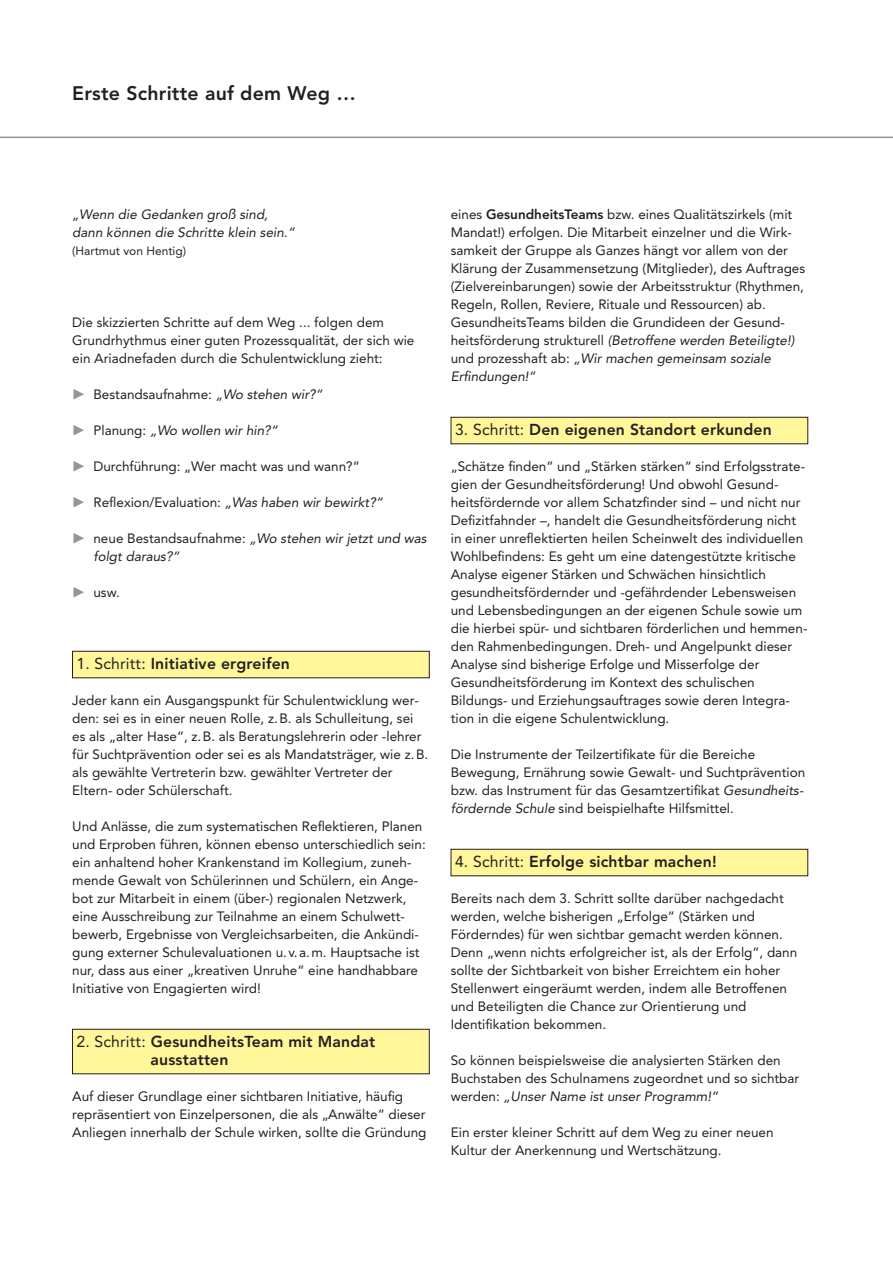
<style>
.page{position:relative;width:893px;height:1263px;background:#fff}
.page>*{position:absolute;margin:0;border:0;box-sizing:border-box;transform-origin:0 0}
.t1{font:800 19.5px "Avenir";letter-spacing:.01em;color:#231f20}
.t2{font:800 15.75px/18px "Avenir";letter-spacing:.01em;color:#231f20}
.t3{font:13.5px/18px "Avenir";color:#231f20}
.t4{font:italic 13.5px/18px "Avenir";color:#231f20}
.t5{font:12px "Avenir";color:#231f20}
.s1{font-family:"Linobats";color:#939598}
.s2{font-style:italic}
.s3{font-family:"Linobats";font-style:normal;color:#939598}
.s4{font-style:normal}
.s5{font-weight:400}
.s6{font-weight:800}
</style>
<div class="page">
<div style="left:451px;top:849px;width:357px;height:27px;background:#fff799"></div>
<div style="left:451px;top:849px;width:357px;height:27px;border:1px solid #231f20"></div>
<div style="left:451px;top:417px;width:357px;height:27px;background:#fff799"></div>
<div style="left:451px;top:417px;width:357px;height:27px;border:1px solid #231f20"></div>
<div style="left:73px;top:651px;width:356px;height:27px;background:#fff799"></div>
<div style="left:72px;top:651px;width:357px;height:27px;border:1px solid #231f20"></div>
<div style="left:73px;top:1029px;width:356px;height:45px;background:#fff799"></div>
<div style="left:72px;top:1029px;width:357px;height:45px;border:1px solid #231f20"></div>
<hr style="left:0;top:137px;width:893px;height:1px;background:#939598">
<h1 class="t1" style="left:72px;top:85px;width:285px">Erste Schritte auf dem Weg …</h1>
<p class="t4" style="left:72px;top:206px;width:224px">„Wenn die Gedanken groß sind, dann können die Schritte klein sein.“</p>
<p class="t5" style="left:72px;top:246px;width:115px">(Hartmut von Hentig)</p>
<p class="t3" style="left:72px;top:314px;width:344px">Die skizzierten Schritte auf dem Weg ... folgen dem<br>Grundrhythmus einer guten Prozessqualität, der sich wie ein Ariadnefaden durch die Schulentwicklung zieht:</p>
<p class="t3" style="left:72px;top:386px;width:252px"><span class="s1">-</span> Bestandsaufnahme: <span class="s2">„Wo stehen wir?“</span></p>
<p class="t4" style="left:72px;top:422px;width:207px"><span class="s3">-</span> <span class="s4">Planung:</span> „Wo wollen wir hin?“</p>
<p class="t3" style="left:72px;top:458px;width:289px"><span class="s1">-</span> Durchführung: „Wer macht was und wann?“</p>
<p class="t3" style="left:72px;top:494px;width:312px"><span class="s1">-</span> Reflexion/Evaluation: <span class="s2">„Was haben wir bewirkt?“</span></p>
<p class="t4" style="left:93px;top:530px;width:334px;text-indent:-21px"><span class="s3">-</span> <span class="s4">neue Bestandsaufnahme:</span> „Wo stehen wir jetzt und was folgt daraus?“</p>
<p class="t3" style="left:72px;top:584px;width:49px"><span class="s1">-</span> usw.</p>
<p class="t2" style="left:77px;top:656px;width:215px"><span class="s5">1. Schritt:</span> Initiative ergreifen</p>
<p class="t3" style="left:72px;top:692px;width:357px">Jeder kann ein Ausgangspunkt für Schulentwicklung wer&shy;den: sei es in einer neuen Rolle, z.B. als Schulleitung, sei es als „alter Hase“, z.B. als Beratungslehrerin oder -lehrer für Suchtprävention oder sei es als Mandatsträger, wie z.B. als gewählte Vertreterin bzw. gewählter Vertreter der Eltern- oder Schülerschaft.</p>
<p class="t3" style="left:72px;top:818px;width:355px">Und Anlässe, die zum systematischen Reflektieren, Planen und Erproben führen, können ebenso unterschiedlich sein: ein anhaltend hoher Krankenstand im Kollegium, zuneh&shy;mende Gewalt von Schülerinnen und Schülern, ein Ange&shy;bot zur Mitarbeit in einem (über-) regionalen Netzwerk, eine Ausschreibung zur Teilnahme an einem Schulwett&shy;bewerb, Ergebnisse von Vergleichsarbeiten, die Ankündi&shy;gung externer Schulevaluationen u.v.a.m. Hauptsache ist nur, dass aus einer „kreativen Unruhe“ eine handhabbare Initiative von Engagierten wird!</p>
<p class="t2" style="left:150px;top:1034px;width:226px;text-indent:-74px"><span class="s5">2. Schritt:</span> GesundheitsTeam mit Mandat ausstatten</p>
<p class="t3" style="left:72px;top:1088px;width:356px">Auf dieser Grundlage einer sichtbaren Initiative, häufig repräsentiert von Einzelpersonen, die als „Anwälte“ dieser<br>Anliegen innerhalb der Schule wirken, sollte die Gründung</p>
<p class="t3" style="left:451px;top:206px;width:356px">eines <span class="s6">GesundheitsTeams</span> bzw. eines Qualitätszirkels (mit Mandat!) erfolgen. Die Mitarbeit einzelner und die Wirk&shy;samkeit der Gruppe als Ganzes hängt vor allem von der Klärung der Zusammensetzung (Mitglieder), des Auftrages (Zielvereinbarungen) sowie der Arbeitsstruktur (Rhythmen, Regeln, Rollen, Reviere, Rituale und Ressourcen) ab.<br>GesundheitsTeams bilden die Grundideen der Gesund&shy;heitsförderung strukturell <span class="s2">(Betroffene werden Beteiligte!) </span>und prozesshaft ab: <span class="s2">„Wir machen gemeinsam soziale Erfindungen!“</span></p>
<p class="t2" style="left:455px;top:422px;width:318px"><span class="s5">3. Schritt:</span> Den eigenen Standort erkunden</p>
<p class="t3" style="left:451px;top:458px;width:358px">„Schätze finden“ und „Stärken stärken“ sind Erfolgsstrate&shy;gien der Gesundheitsförderung! Und obwohl Gesund&shy;heitsfördernde vor allem Schatzfinder sind – und nicht nur Defizitfahnder –, handelt die Gesundheitsförderung nicht in einer unreflektierten heilen Scheinwelt des individuellen Wohlbefindens: Es geht um eine datengestützte kritische Analyse eigener Stärken und Schwächen hinsichtlich gesundheitsfördernder und -gefährdender Lebensweisen und Lebensbedingungen an der eigenen Schule sowie um die hierbei spür- und sichtbaren förderlichen und hemmen&shy;den Rahmenbedingungen. Dreh- und Angelpunkt dieser Analyse sind bisherige Erfolge und Misserfolge der Gesundheitsförderung im Kontext des schulischen Bildungs- und Erziehungsauftrages sowie deren Integra&shy;tion in die eigene Schulentwicklung.</p>
<p class="t3" style="left:451px;top:746px;width:356px">Die Instrumente der Teilzertifikate für die Bereiche Bewegung, Ernährung sowie Gewalt- und Suchtprävention bzw. das Instrument für das Gesamtzertifikat <span class="s2">Gesundheits&shy;fördernde Schule</span> sind beispielhafte Hilfsmittel.</p>
<p class="t2" style="left:455px;top:854px;width:263px"><span class="s5">4. Schritt:</span> Erfolge sichtbar machen!</p>
<p class="t3" style="left:451px;top:890px;width:348px">Bereits nach dem 3. Schritt sollte darüber nachgedacht werden, welche bisherigen „Erfolge“ (Stärken und Förderndes) für wen sichtbar gemacht werden können.<br>Denn „wenn nichts erfolgreicher ist, als der Erfolg“, dann sollte der Sichtbarkeit von bisher Erreichtem ein hoher Stellenwert eingeräumt werden, indem alle Betroffenen und Beteiligten die Chance zur Orientierung und Identifikation bekommen.</p>
<p class="t3" style="left:451px;top:1052px;width:350px">So können beispielsweise die analysierten Stärken den<br>Buchstaben des Schulnamens zugeordnet und so sichtbar werden: <span class="s2">„Unser Name ist unser Programm!“</span></p>
<p class="t3" style="left:451px;top:1124px;width:324px">Ein erster kleiner Schritt auf dem Weg zu einer neuen<br>Kultur der Anerkennung und Wertschätzung.</p>
</div>
